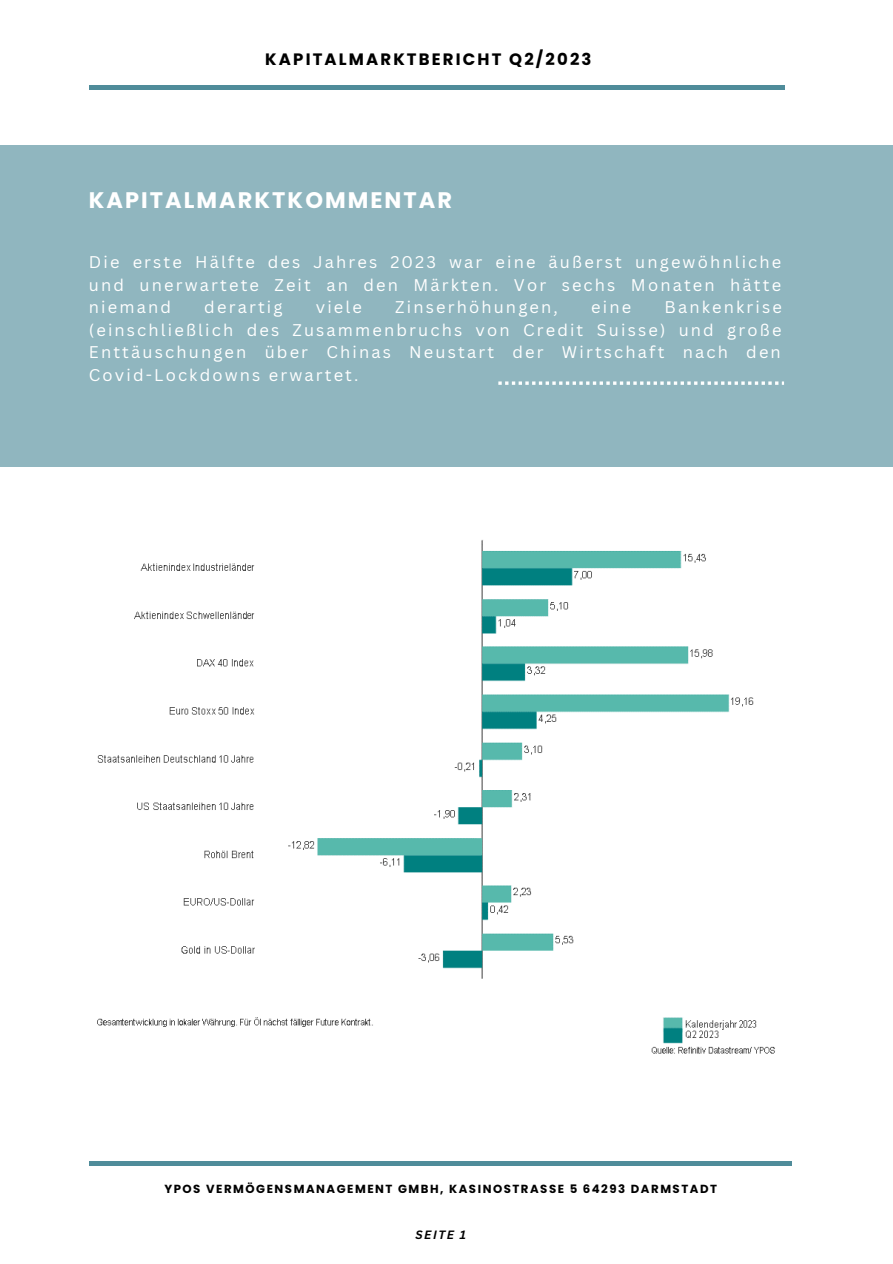
<style>
.page{position:relative;width:893px;height:1264px;background:#fff}
.page>*{position:absolute;margin:0;border:0;box-sizing:border-box;transform-origin:0 0}
.t1{font:700 22.5px "Poppins";letter-spacing:.09em;color:#fff}
.t2{font:16.5px/22.5px "Canva Sans";letter-spacing:.13em;color:#fff;text-align:justify}
.t3{font:700 16.5px "Poppins";letter-spacing:.13em;color:#000}
.t4{font:700 11.7px "Poppins";letter-spacing:.13em;color:#000}
.t5{font:italic 700 11.7px "Canva Sans";letter-spacing:.13em;color:#000}
</style>
<div class="page">
<hr style="left:89px;top:1161px;width:703px;height:4px;background:#4f8c9a">
<hr style="left:89px;top:86px;width:695px;height:3px;background:#4f8c9a">
<div style="left:0;top:145px;width:892px;height:321px;background:#90b6bf"></div>
<svg style="left:498px;top:381px;width:286px;height:4px"></svg>
<img style="left:97px;top:540px;width:678px;height:514px">
<p class="t3" style="left:265px;top:47px;width:328px">KAPITALMARKTBERICHT Q2/2023</p>
<p class="t1" style="left:89px;top:184px;width:364px">KAPITALMARKTKOMMENTAR</p>
<p class="t2" style="left:89px;top:250px;width:694px">Die erste Hälfte des Jahres 2023 war eine äußerst ungewöhnliche und unerwartete Zeit an den Märkten. Vor sechs Monaten hätte niemand</p>
<p class="t2" style="left:89px;top:295px;width:694px;text-indent:575px">Bankenkrise (einschließlich des Zusammenbruchs von Credit Suisse) und große Enttäuschungen über Chinas Neustart der Wirtschaft nach den Covid-Lockdowns erwartet.</p>
<p class="t2" style="left:204px;top:295px;width:80px">derartig</p>
<p class="t2" style="left:316px;top:295px;width:48px">viele</p>
<p class="t2" style="left:395px;top:295px;width:164px">Zinserhöhungen,</p>
<p class="t2" style="left:591px;top:295px;width:41px">eine</p>
<p class="t4" style="left:164px;top:1180px;width:554px">YPOS VERMÖGENSMANAGEMENT GMBH, KASINOSTRASSE 5 64293 DARMSTADT</p>
<p class="t5" style="left:415px;top:1226px;width:52px">SEITE 1</p>
</div>
